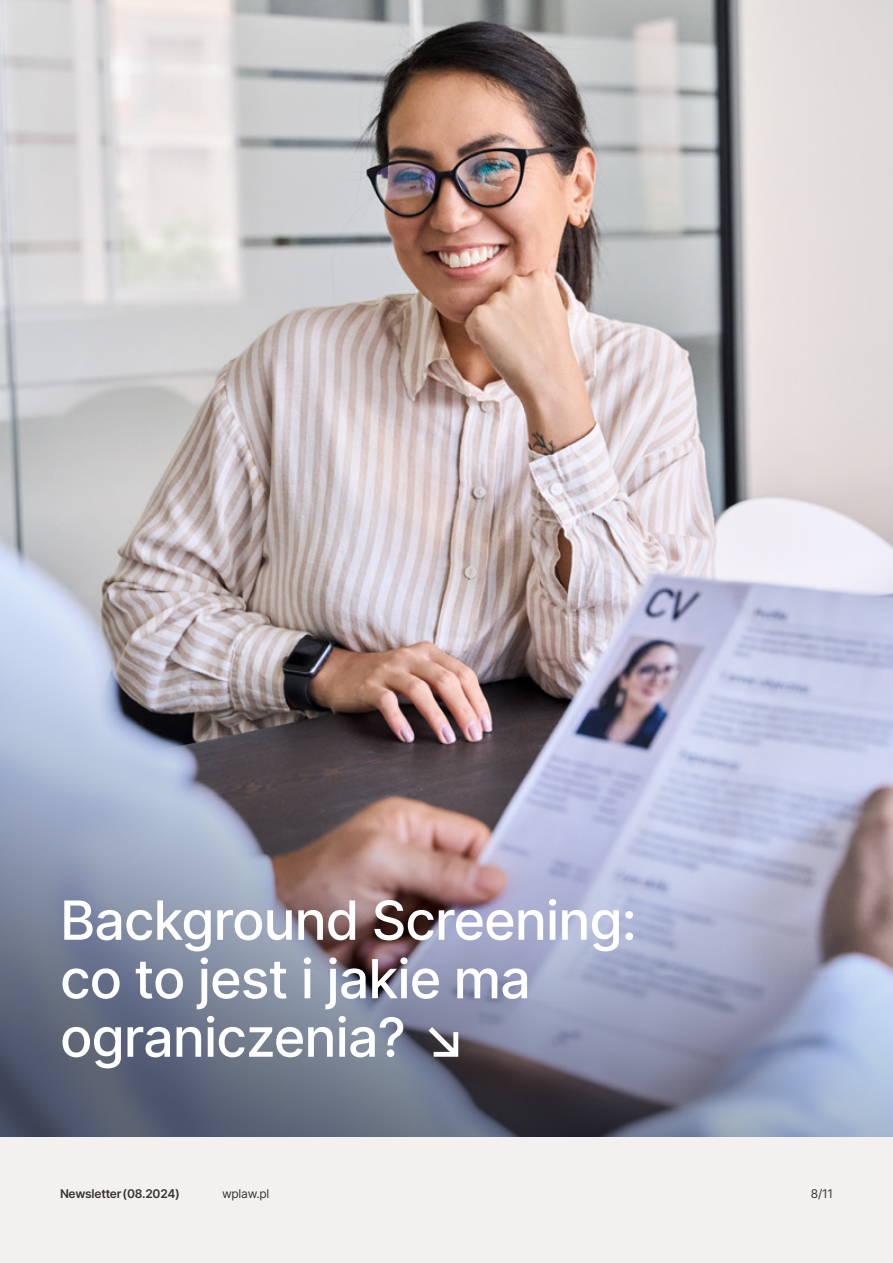
<style>
.page{position:relative;width:893px;height:1263px;background:#f3f1f0}
.page>*{position:absolute;margin:0;border:0;box-sizing:border-box;transform-origin:0 0}
.t1{font:500 54px/58.5px "Inter";letter-spacing:-.02em;color:#fff}
.t2{font:600 12px "Inter";letter-spacing:-.02em;color:#37322b}
.t3{font:12px "Inter";letter-spacing:-.02em;color:#37322b}
</style>
<div class="page">
<img style="left:0;top:0;width:893px;height:1137px">
<p class="t1" style="left:60px;top:889px;width:578px">Background Screening: co to jest i jakie ma ograniczenia? ↘</p>
<p class="t2" style="left:60px;top:1185px;width:121px">Newsletter(08.2024)</p>
<p class="t3" style="left:222px;top:1185px;width:49px">wplaw.pl</p>
<p class="t3" style="left:811px;top:1185px;width:24px">8/11</p>
</div>
